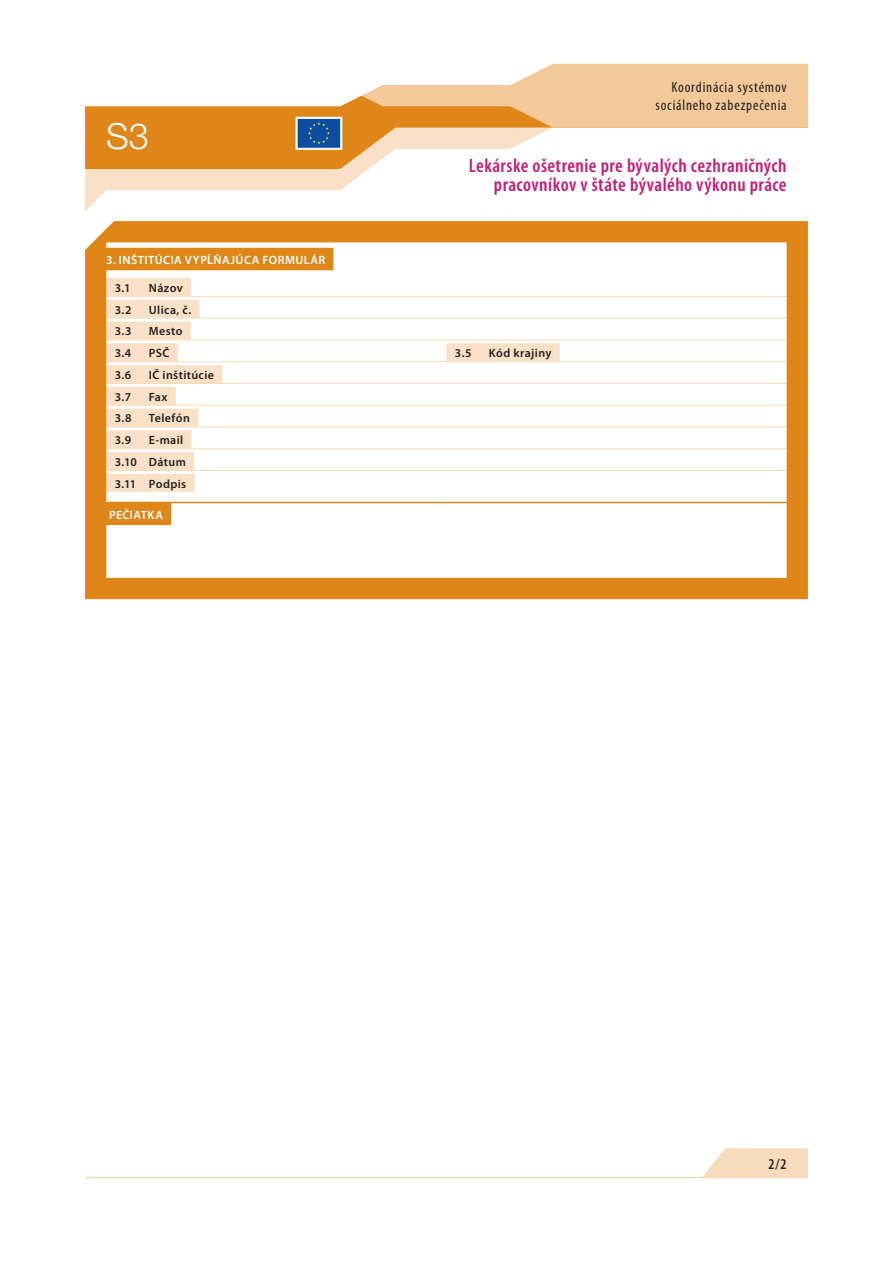
<style>
.page{position:relative;width:893px;height:1263px;background:#fff}
.page>*{position:absolute;margin:0;border:0;box-sizing:border-box;transform-origin:0 0}
.t1{font:300 36px "Helvetica Neue LT Std";color:#fff}
.t2{font:600 condensed 19.5px/19.5px "Myriad Pro";letter-spacing:.02em;color:#bf1f75;text-align:right}
.t3{font:condensed 15px/18px "Myriad Pro";letter-spacing:.055em;color:#231f20;text-align:right}
.t4{font:600 condensed 15px "Myriad Pro";color:#231f20}
.t5{font:600 12px/21.8px "Myriad Pro";letter-spacing:.035em;color:#231f20}
.t6{font:600 12px "Myriad Pro";letter-spacing:.035em;color:#fff}
</style>
<div class="page">
<svg style="left:85px;top:169px;width:283px;height:39px"></svg>
<svg style="left:702px;top:1148px;width:106px;height:29px;background:#f8dfc3"></svg>
<hr style="left:85px;top:1177px;width:723px;height:1px;background:#f8dbbb">
<svg style="left:85px;top:128px;width:467px;height:41px;fill:#df8619"></svg>
<svg style="left:85px;top:106px;width:723px;height:22px;background:#e7a14d"></svg>
<svg style="left:341px;top:63px;width:467px;height:43px;fill:#f4c999"></svg>
<svg style="left:294px;top:116px;width:49px;height:35px;background:#5377a2"></svg>
<hr style="left:106px;top:502px;width:340px;height:1px;background:#df8619">
<hr style="left:446px;top:502px;width:341px;height:1px;background:#df8619">
<div style="left:98px;top:248px;width:235px;height:22px;background:#df8619"></div>
<div style="left:106px;top:278px;width:85px;height:18px;background:#f9e1c7"></div>
<hr style="left:106px;top:296px;width:681px;height:1px;background:#f8dbbb">
<div style="left:106px;top:300px;width:93px;height:18px;background:#f9e1c7"></div>
<hr style="left:106px;top:318px;width:681px;height:1px;background:#f8dbbb">
<div style="left:106px;top:322px;width:85px;height:18px;background:#f9e1c7"></div>
<hr style="left:106px;top:340px;width:681px;height:1px;background:#f8dbbb">
<div style="left:106px;top:343px;width:72px;height:18px;background:#f9e1c7"></div>
<hr style="left:106px;top:361px;width:340px;height:1px;background:#f8dbbb">
<div style="left:446px;top:343px;width:114px;height:18px;background:#f9e1c7"></div>
<hr style="left:446px;top:361px;width:341px;height:1px;background:#f8dbbb">
<div style="left:106px;top:365px;width:116px;height:18px;background:#f9e1c7"></div>
<hr style="left:106px;top:383px;width:681px;height:1px;background:#f8dbbb">
<div style="left:106px;top:387px;width:70px;height:18px;background:#f9e1c7"></div>
<hr style="left:106px;top:405px;width:681px;height:1px;background:#f8dbbb">
<div style="left:106px;top:409px;width:92px;height:18px;background:#f9e1c7"></div>
<hr style="left:106px;top:427px;width:681px;height:1px;background:#f8dbbb">
<div style="left:106px;top:430px;width:86px;height:18px;background:#f9e1c7"></div>
<hr style="left:106px;top:448px;width:681px;height:1px;background:#f8dbbb">
<div style="left:106px;top:452px;width:88px;height:18px;background:#f9e1c7"></div>
<hr style="left:106px;top:470px;width:681px;height:1px;background:#f8dbbb">
<div style="left:106px;top:474px;width:89px;height:18px;background:#f9e1c7"></div>
<div style="left:98px;top:503px;width:73px;height:22px;background:#df8619"></div>
<div style="left:85px;top:221px;width:723px;height:378px;border:21px solid #df8619"></div>
<svg style="left:85px;top:208px;width:48px;height:61px"></svg>
<h1 class="t1" style="left:106px;top:114px;width:44px">S3</h1>
<p class="t3" style="left:655px;top:78px;width:133px">Koordinácia systémov sociálneho zabezpečenia</p>
<h2 class="t2" style="left:469px;top:156px;width:319px">Lekárske ošetrenie pre bývalých cezhraničných pracovníkov v štáte bývalého výkonu práce</h2>
<p class="t6" style="left:106px;top:252px;width:220px">3. INŠTITÚCIA VYPĹŇAJÚCA FORMULÁR</p>
<p class="t5" style="left:115px;top:277px;width:17px">3.1</p>
<p class="t5" style="left:149px;top:277px;width:36px">Názov</p>
<p class="t5" style="left:115px;top:298px;width:18px">3.2</p>
<p class="t5" style="left:149px;top:298px;width:44px">Ulica, č.</p>
<p class="t5" style="left:115px;top:320px;width:18px">3.3</p>
<p class="t5" style="left:149px;top:320px;width:35px">Mesto</p>
<p class="t5" style="left:115px;top:342px;width:18px">3.4</p>
<p class="t5" style="left:149px;top:342px;width:22px">PSČ</p>
<p class="t5" style="left:455px;top:342px;width:18px">3.5</p>
<p class="t5" style="left:489px;top:342px;width:64px">Kód krajiny</p>
<p class="t5" style="left:115px;top:364px;width:18px">3.6</p>
<p class="t5" style="left:149px;top:364px;width:67px">IČ inštitúcie</p>
<p class="t5" style="left:115px;top:385px;width:18px">3.7</p>
<p class="t5" style="left:149px;top:385px;width:20px">Fax</p>
<p class="t5" style="left:115px;top:407px;width:18px">3.8</p>
<p class="t5" style="left:149px;top:407px;width:43px">Telefón</p>
<p class="t5" style="left:115px;top:429px;width:18px">3.9</p>
<p class="t5" style="left:115px;top:429px;width:73px;text-indent:34px">E-mail<br>3.10 Dátum<br>3.11 Podpis</p>
<p class="t6" style="left:109px;top:507px;width:55px">PEČIATKA</p>
<p class="t4" style="left:768px;top:1156px;width:20px">2/2</p>
</div>
